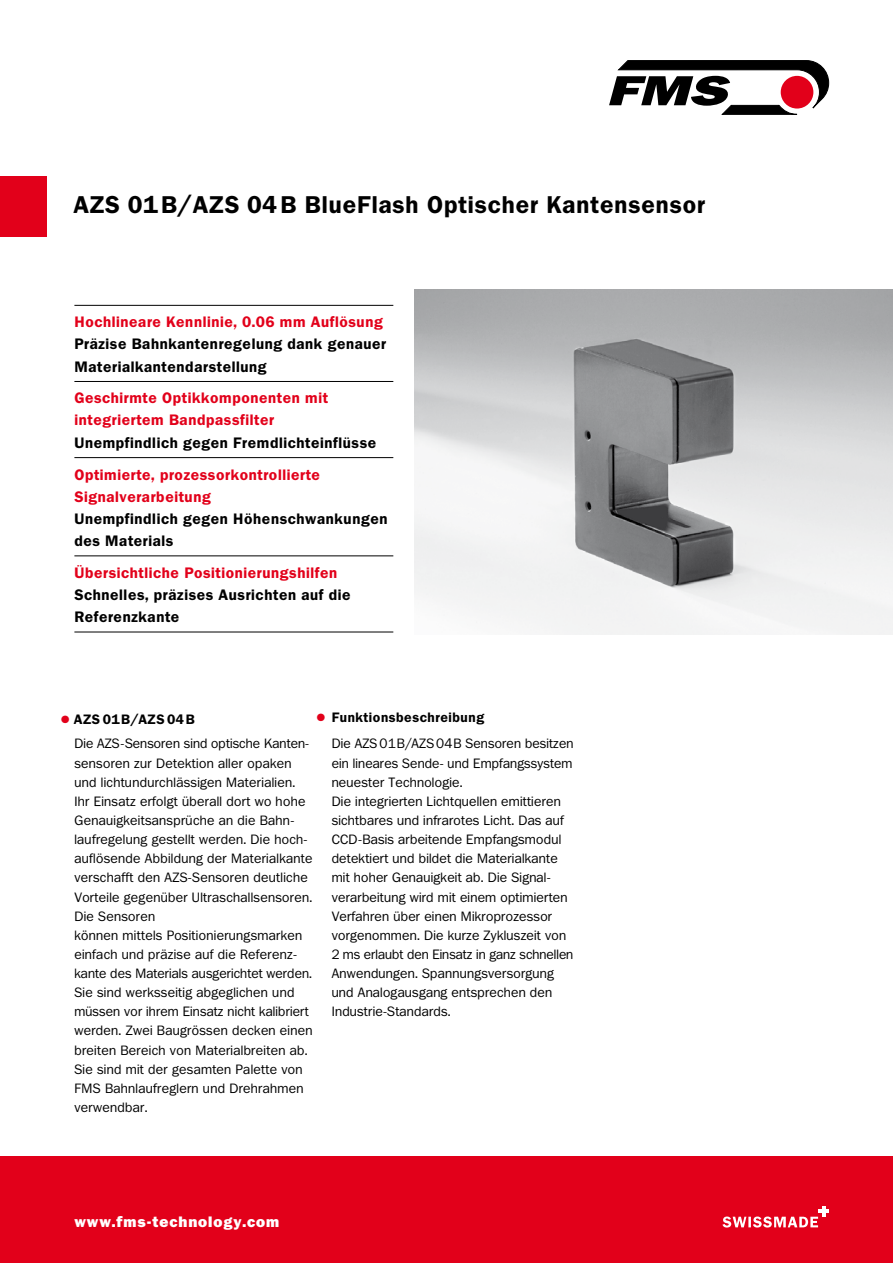
<style>
.page{position:relative;width:893px;height:1263px;background:#fff}
.page>*{position:absolute;margin:0;border:0;box-sizing:border-box;transform-origin:0 0}
.t1{font:600 24px "Franklin ITCBQ";letter-spacing:.04em;color:#000}
.t2{font:600 15px/22.2px "Franklin ITCBQ";letter-spacing:.04em;color:#000}
.t3{font:600 15px/22px "Franklin ITCBQ";letter-spacing:.04em;color:#e2001a}
.t4{font:800 15px "Franklin ITCBQ";letter-spacing:.06em;color:#fff}
.t5{font:13.5px/19.2px "Franklin ITCBQ";letter-spacing:.02em;color:#000}
.t6{font:600 13.5px "Franklin ITCBQ";letter-spacing:.04em;color:#000}
.s1{color:#e2001a}
</style>
<div class="page">
<img style="left:415px;top:289px;width:478px;height:345px">
<div style="left:0;top:1157px;width:893px;height:106px;background:#e2001a"></div>
<div style="left:0;top:176px;width:47px;height:61px;background:#e2001a"></div>
<svg style="left:609px;top:60px;width:220px;height:55px"></svg>
<hr style="left:74px;top:305px;width:319px;height:1px;background:#000">
<hr style="left:74px;top:381px;width:319px;height:1px;background:#000">
<hr style="left:74px;top:457px;width:319px;height:1px;background:#000">
<hr style="left:74px;top:556px;width:319px;height:1px;background:#000">
<hr style="left:74px;top:632px;width:319px;height:1px;background:#000">
<svg style="left:722px;top:1206px;width:107px;height:21px"></svg>
<h1 class="t1" style="left:73px;top:191px;width:633px">AZS 01B/AZS 04B BlueFlash Optischer Kantensensor</h1>
<p class="t3" style="left:74px;top:311px;width:310px">Hochlineare Kennlinie, 0.06 mm Auflösung</p>
<p class="t2" style="left:74px;top:333px;width:313px">Präzise Bahnkantenregelung dank genauer<br>Materialkantendarstellung</p>
<p class="t3" style="left:74px;top:387px;width:255px">Geschirmte Optikkomponenten mit integriertem Bandpassfilter</p>
<p class="t2" style="left:74px;top:432px;width:303px">Unempfindlich gegen Fremdlichteinflüsse</p>
<p class="t3" style="left:74px;top:464px;width:247px">Optimierte, prozessorkontrollierte<br>Signalverarbeitung</p>
<p class="t2" style="left:74px;top:508px;width:315px">Unempfindlich gegen Höhenschwankungen des Materials</p>
<p class="t3" style="left:74px;top:562px;width:264px">Übersichtliche Positionierungshilfen</p>
<p class="t2" style="left:74px;top:584px;width:278px">Schnelles, präzises Ausrichten auf die<br>Referenzkante</p>
<p class="t6" style="left:61px;top:712px;width:135px"><span class="s1">●</span> AZS 01B/AZS 04B</p>
<p class="t6" style="left:317px;top:710px;width:169px"><span class="s1">●</span> Funktionsbeschreibung</p>
<p class="t5" style="left:74px;top:734px;width:240px">Die AZS-Sensoren sind optische Kanten&shy;sensoren zur Detektion aller opaken und lichtundurchlässigen Materialien.<br>Ihr Einsatz erfolgt überall dort wo hohe Genauigkeitsansprüche an die Bahn&shy;laufregelung gestellt werden. Die hoch&shy;auflösende Abbildung der Materialkante verschafft den AZS-Sensoren deutliche Vorteile gegenüber Ultraschallsensoren.<br>Die Sensoren<br>können mittels Positionierungsmarken einfach und präzise auf die Referenz&shy;kante des Materials ausgerichtet werden.<br>Sie sind werksseitig abgeglichen und müssen vor ihrem Einsatz nicht kalibriert werden. Zwei Baugrössen decken einen breiten Bereich von Materialbreiten ab.<br>Sie sind mit der gesamten Palette von FMS Bahnlaufreglern und Drehrahmen verwendbar.</p>
<p class="t5" style="left:332px;top:734px;width:243px">Die AZS 01B/AZS 04B Sensoren besitzen ein lineares Sende- und Empfangssystem neuester Technologie.<br>Die integrierten Lichtquellen emittieren sichtbares und infrarotes Licht. Das auf CCD-Basis arbeitende Empfangsmodul detektiert und bildet die Materialkante mit hoher Genauigkeit ab. Die Signal&shy;verarbeitung wird mit einem optimierten Verfahren über einen Mikroprozessor vorgenommen. Die kurze Zykluszeit von 2 ms erlaubt den Einsatz in ganz schnellen Anwendungen. Spannungsversorgung und Analogausgang entsprechen den Industrie-Standards.</p>
<p class="t4" style="left:74px;top:1213px;width:206px">www.fms-technology.com</p>
</div>
